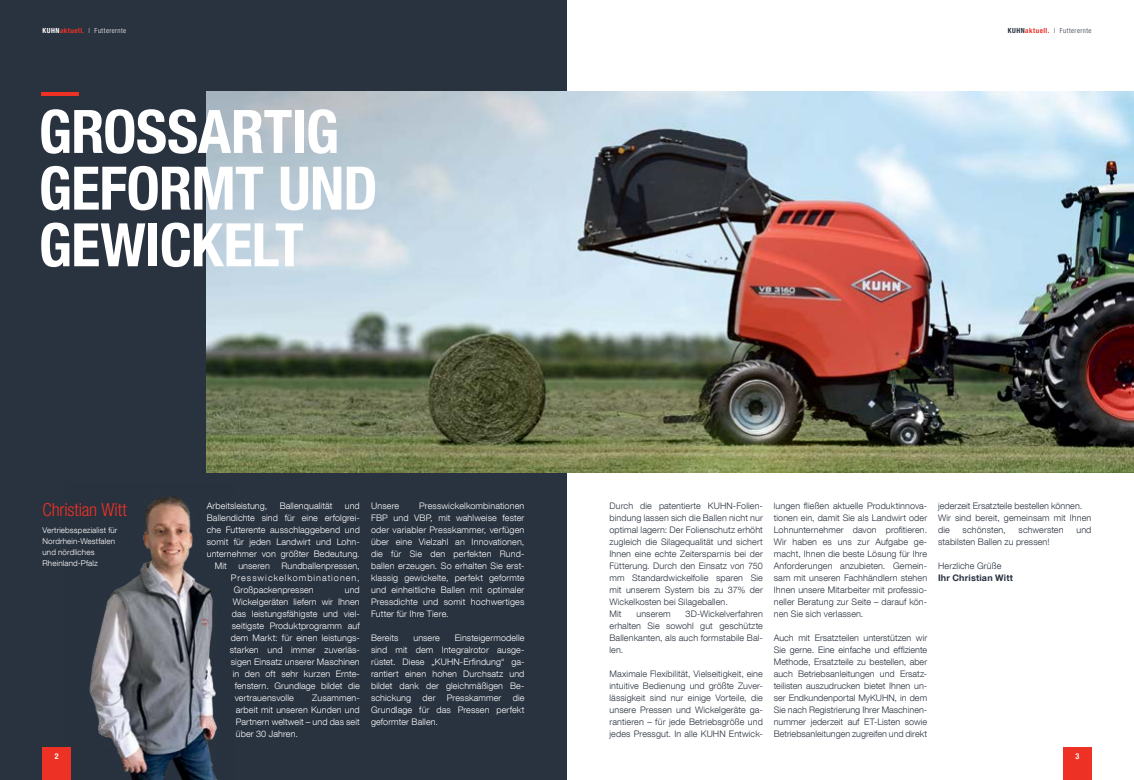
<style>
.page{position:relative;width:1134px;height:780px;background:#fff}
.page>*{position:absolute;margin:0;border:0;box-sizing:border-box;transform-origin:0 0}
.t1{font:700 condensed 60px/56.6px "Helvetica Neue LT Com";letter-spacing:-.015em;color:#fff}
.t2{font:300 condensed 18px "Helvetica Neue LT Com";letter-spacing:-.005em;color:#ee3125}
.t3{font:300 9px/12px "Helvetica Neue LT Com";letter-spacing:.01em;color:#29323f;text-align:justify}
.t4{font:300 9px/12px "Helvetica Neue LT Com";letter-spacing:.01em;color:#fff;text-align:justify}
.t5{font:300 9px "Helvetica Neue LT Com";letter-spacing:.115em;color:#fff}
.t6{font:700 9px "Helvetica Neue LT Com";letter-spacing:.02em;color:#29323f}
.t7{font:300 8px/11px "Helvetica Neue LT Com";letter-spacing:.015em;color:#fff}
.t8{font:700 condensed 8px "Helvetica Neue LT Com";color:#fff}
.t9{font:300 condensed 7px "Helvetica Neue LT Com";letter-spacing:.06em;color:#fff}
.t10{font:300 condensed 7px "Helvetica Neue LT Com";letter-spacing:.06em;color:#29323f}
.s1{font-weight:700}
.s2{font-weight:700;color:#ee3125}
</style>
<div class="page">
<div style="left:0;top:0;width:567px;height:780px;background:#29323f"></div>
<img style="left:89px;top:496px;width:129px;height:284px">
<img style="left:207px;top:92px;width:927px;height:380px">
<hr style="left:41px;top:92px;width:38px;height:3px;background:#ee3125">
<div style="left:43px;top:747px;width:28px;height:33px;background:#ee3125"></div>
<div style="left:1063px;top:747px;width:28px;height:33px;background:#ee3125"></div>
<p class="t9" style="left:43px;top:26px;width:85px"><span class="s1">KUHN</span><span class="s2">aktuell.</span> | Futterernte</p>
<p class="t10" style="left:1008px;top:26px;width:85px"><span class="s1">KUHN</span><span class="s2">aktuell.</span> | Futterernte</p>
<h1 class="t1" style="left:39px;top:104px;width:341px">GROSSARTIG<br>GEFORMT UND<br>GEWICKELT</h1>
<h2 class="t2" style="left:43px;top:499px;width:86px">Christian Witt</h2>
<p class="t7" style="left:43px;top:524px;width:76px">Vertriebsspezialist für<br>Nordrhein-Westfalen und nördliches<br>Rheinland-Pfalz</p>
<p class="t4" style="left:207px;top:499px;width:62px">Arbeitsleistung,</p>
<p class="t4" style="left:280px;top:499px;width:54px">Ballenqualität</p>
<p class="t4" style="left:345px;top:499px;width:17px">und</p>
<p class="t4" style="left:207px;top:511px;width:154px">Ballendichte sind für eine erfolgrei-</p>
<p class="t4" style="left:207px;top:523px;width:155px">che Futterente ausschlaggebend und</p>
<p class="t4" style="left:207px;top:535px;width:154px">somit für jeden Landwirt und Lohn-</p>
<p class="t4" style="left:207px;top:547px;width:154px">unternehmer von größter Bedeutung.</p>
<p class="t4" style="left:215px;top:559px;width:14px">Mit</p>
<p class="t4" style="left:238px;top:559px;width:33px">unseren</p>
<p class="t4" style="left:281px;top:559px;width:80px">Rundballenpressen,</p>
<p class="t5" style="left:231px;top:572px;width:130px">Presswickelkombinationen,</p>
<p class="t4" style="left:234px;top:583px;width:82px">Großpackenpressen</p>
<p class="t4" style="left:345px;top:583px;width:17px">und</p>
<p class="t4" style="left:233px;top:595px;width:128px">Wickelgeräten liefern wir Ihnen</p>
<p class="t4" style="left:232px;top:607px;width:130px">das leistungsfähigste und viel-</p>
<p class="t4" style="left:232px;top:619px;width:130px">seitigste Produktprogramm auf</p>
<p class="t4" style="left:231px;top:631px;width:130px">dem Markt: für einen leistungs-</p>
<p class="t4" style="left:230px;top:643px;width:132px">starken und immer zuverläs-</p>
<p class="t4" style="left:231px;top:655px;width:130px">sigen Einsatz unserer Maschinen</p>
<p class="t4" style="left:233px;top:667px;width:129px">in den oft sehr kurzen Ernte-</p>
<p class="t4" style="left:235px;top:679px;width:127px">fenstern. Grundlage bildet die</p>
<p class="t4" style="left:235px;top:691px;width:60px">vertrauensvolle</p>
<p class="t4" style="left:236px;top:691px;width:126px;text-indent:76px">Zusammen&shy;arbeit mit unseren Kunden und Partnern weltweit – und das seit über 30 Jahren.</p>
<p class="t4" style="left:371px;top:499px;width:155px;text-indent:48px">Presswickelkombinationen FBP und VBP, mit wahlweise fester oder variabler Presskammer, verfügen über eine Vielzahl an Innovationen, die für Sie den perfekten Rund&shy;ballen erzeugen. So erhalten Sie erst&shy;klassig gewickelte, perfekt geformte und einheitliche Ballen mit optimaler Pressdichte und somit hochwertiges Futter für Ihre Tiere.</p>
<p class="t4" style="left:371px;top:631px;width:29px">Bereits</p>
<p class="t4" style="left:413px;top:631px;width:28px">unsere</p>
<p class="t4" style="left:371px;top:499px;width:30px">Unsere</p>
<p class="t4" style="left:371px;top:631px;width:155px;text-indent:84px">Einsteigermodelle sind mit dem Integralrotor ausge&shy;rüstet. Diese „KUHN-Erfindung“ ga&shy;rantiert einen hohen Durchsatz und bildet dank der gleichmäßigen Be&shy;schickung</p>
<p class="t4" style="left:371px;top:691px;width:155px;text-indent:142px">die Grundlage für das Pressen perfekt geformter Ballen.</p>
<p class="t4" style="left:423px;top:691px;width:14px">der</p>
<p class="t4" style="left:447px;top:691px;width:56px">Presskammer</p>
<p class="t3" style="left:609px;top:499px;width:155px;text-align:left">Durch die patentierte KUHN-Folien&shy;bindung lassen sich die Ballen nicht nur optimal lagern: Der Folienschutz erhöht zugleich die Silagequalität und sichert Ihnen eine echte Zeitersparnis bei der Fütterung. Durch den Einsatz von 750 mm Standardwickelfolie sparen Sie mit unserem System bis zu 37% der Wickelkosten bei Silageballen.<br>Mit</p>
<p class="t3" style="left:609px;top:607px;width:155px;text-indent:76px">3D-Wickelverfahren erhalten Sie sowohl gut geschützte Ballenkanten, als auch formstabile Bal&shy;len.</p>
<p class="t3" style="left:609px;top:667px;width:155px">Maximale Flexibilität, Vielseitigkeit, eine intuitive Bedienung und größte Zuver&shy;lässigkeit sind nur einige Vorteile, die unsere Pressen und Wickelgeräte ga&shy;rantieren – für jede Betriebsgröße und jedes Pressgut. In alle KUHN Entwick-</p>
<p class="t3" style="left:636px;top:607px;width:36px">unserem</p>
<p class="t3" style="left:774px;top:499px;width:155px">lungen fließen aktuelle Produktinnova&shy;tionen ein, damit Sie als Landwirt oder Lohnunternehmer davon profitieren.<br>Wir haben es uns zur Aufgabe ge&shy;macht, Ihnen die beste Lösung für Ihre Anforderungen anzubieten. Gemein&shy;sam mit unseren Fachhändlern stehen Ihnen unsere Mitarbeiter mit professio&shy;neller Beratung zur Seite – darauf kön&shy;nen Sie sich verlassen.</p>
<p class="t3" style="left:774px;top:631px;width:155px">Auch mit Ersatzteilen unterstützen wir Sie gerne. Eine einfache und effiziente Methode, Ersatzteile zu bestellen, aber auch Betriebsanleitungen und Ersatz&shy;teilisten auszudrucken bietet Ihnen un&shy;ser Endkundenportal MyKUHN, in dem Sie nach Registrierung Ihrer Maschinen&shy;nummer jederzeit auf ET--Listen sowie Betriebsanleitungen zugreifen und direkt</p>
<p class="t3" style="left:938px;top:499px;width:155px;text-align:left">jederzeit Ersatzteile bestellen können.<br>Wir sind bereit, gemeinsam mit Ihnen die</p>
<p class="t3" style="left:962px;top:523px;width:45px">schönsten,</p>
<p class="t3" style="left:1018px;top:523px;width:47px">schwersten</p>
<p class="t3" style="left:1076px;top:523px;width:17px">und</p>
<p class="t3" style="left:938px;top:535px;width:113px">stabilsten Ballen zu pressen!</p>
<p class="t3" style="left:938px;top:559px;width:65px">Herzliche Grüße</p>
<p class="t6" style="left:938px;top:572px;width:76px">Ihr Christian Witt</p>
<p class="t8" style="left:55px;top:751px;width:5px">2</p>
<p class="t8" style="left:1075px;top:751px;width:5px">3</p>
</div>
